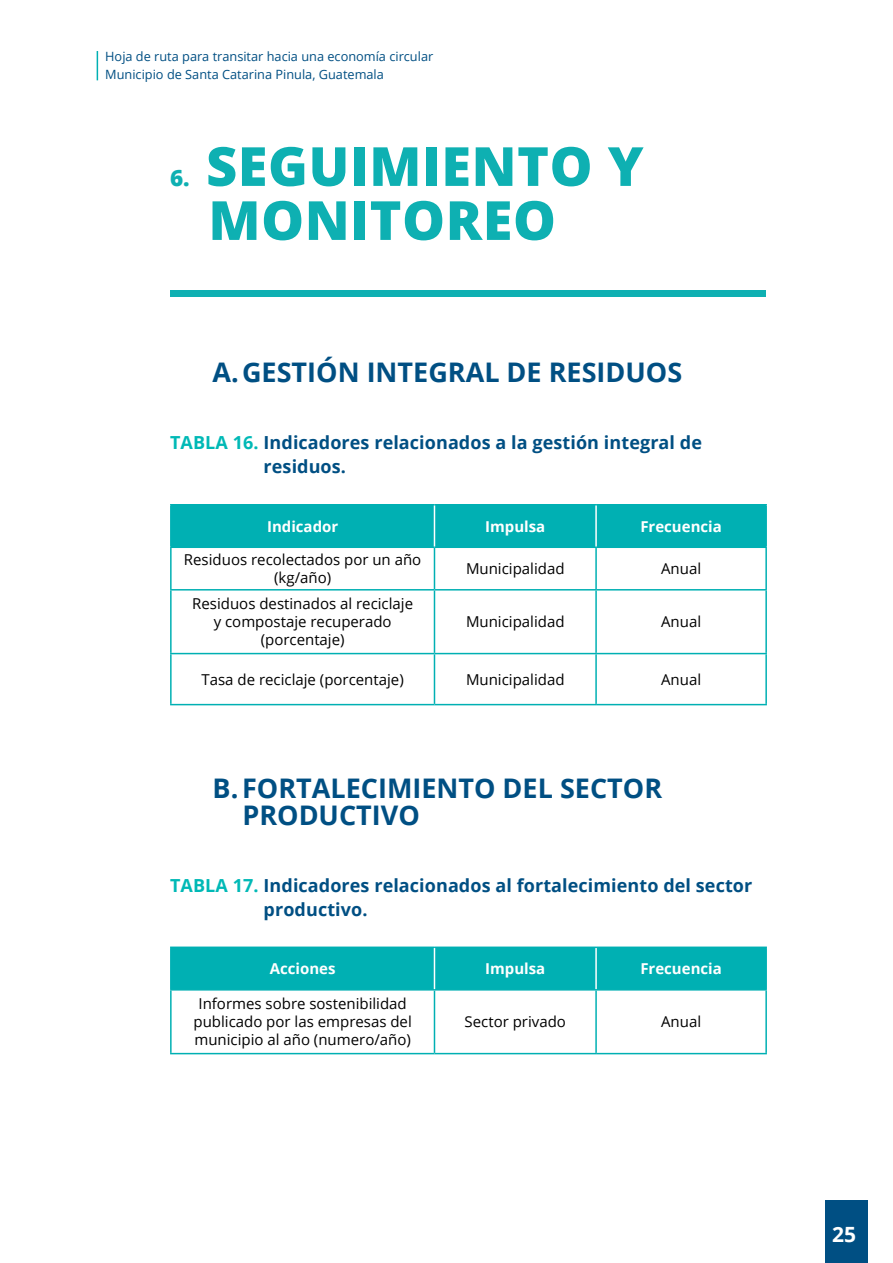
<style>
.page{position:relative;width:893px;height:1263px;background:#fff}
.page>*{position:absolute;margin:0;border:0;box-sizing:border-box;transform-origin:0 0}
.t1{font:800 54px/54px "Open Sans";letter-spacing:.01em;color:#0eb0b2}
.t2{font:700 27px/27px "Open Sans";color:#004f83}
.t3{font:800 22.5px "Open Sans";color:#0eb0b2}
.t4{font:700 21px "Open Sans";color:#fff}
.t5{font:700 18px/24.2px "Open Sans";letter-spacing:.005em;color:#004f83}
.t6{font:15px/18px "Open Sans";color:#000;text-align:center}
.t7{font:700 15px "Open Sans";color:#fff}
.t8{font:12.75px/18px "Open Sans";color:#004f83}
.s1{color:#00b9b6}
</style>
<div class="page">
<svg style="left:97px;top:51px;width:1px;height:29px"></svg>
<div style="left:826px;top:1201px;width:42px;height:62px;background:#004f83"></div>
<div style="left:170px;top:291px;width:595px;height:6px;background:#0eb0b2"></div>
<div style="left:172px;top:505px;width:593px;height:41px;background:#00b0b3"></div>
<hr style="left:170px;top:504px;width:264px;height:1px;background:#00b0b3">
<hr style="left:170px;top:505px;width:2px;height:41px;background:#00b0b3">
<hr style="left:434px;top:504px;width:162px;height:1px;background:#00b0b3">
<hr style="left:596px;top:504px;width:171px;height:1px;background:#00b0b3">
<hr style="left:765px;top:505px;width:2px;height:41px;background:#00b0b3">
<hr style="left:170px;top:546px;width:264px;height:2px;background:#00b0b3">
<hr style="left:170px;top:548px;width:2px;height:41px;background:#00b0b3">
<hr style="left:434px;top:546px;width:162px;height:2px;background:#00b0b3">
<hr style="left:434px;top:548px;width:1px;height:41px;background:#00b0b3">
<hr style="left:596px;top:546px;width:171px;height:2px;background:#00b0b3">
<hr style="left:595px;top:548px;width:2px;height:41px;background:#00b0b3">
<hr style="left:765px;top:548px;width:2px;height:41px;background:#00b0b3">
<hr style="left:170px;top:589px;width:264px;height:1px;background:#00b0b3">
<hr style="left:170px;top:590px;width:2px;height:63px;background:#00b0b3">
<hr style="left:434px;top:589px;width:162px;height:1px;background:#00b0b3">
<hr style="left:434px;top:590px;width:1px;height:63px;background:#00b0b3">
<hr style="left:596px;top:589px;width:171px;height:1px;background:#00b0b3">
<hr style="left:595px;top:590px;width:2px;height:63px;background:#00b0b3">
<hr style="left:765px;top:590px;width:2px;height:63px;background:#00b0b3">
<hr style="left:170px;top:653px;width:264px;height:1px;background:#00b0b3">
<hr style="left:170px;top:654px;width:2px;height:50px;background:#00b0b3">
<hr style="left:434px;top:653px;width:162px;height:1px;background:#00b0b3">
<hr style="left:434px;top:654px;width:1px;height:50px;background:#00b0b3">
<hr style="left:596px;top:653px;width:171px;height:1px;background:#00b0b3">
<hr style="left:595px;top:654px;width:2px;height:50px;background:#00b0b3">
<hr style="left:765px;top:654px;width:2px;height:50px;background:#00b0b3">
<hr style="left:170px;top:704px;width:264px;height:1px;background:#00b0b3">
<hr style="left:434px;top:704px;width:162px;height:1px;background:#00b0b3">
<hr style="left:596px;top:704px;width:171px;height:1px;background:#00b0b3">
<hr style="left:434px;top:505px;width:1px;height:41px;background:#fff">
<hr style="left:595px;top:505px;width:2px;height:41px;background:#fff">
<div style="left:172px;top:948px;width:593px;height:41px;background:#00b0b3"></div>
<hr style="left:170px;top:946px;width:264px;height:2px;background:#00b0b3">
<hr style="left:170px;top:948px;width:2px;height:41px;background:#00b0b3">
<hr style="left:434px;top:946px;width:162px;height:2px;background:#00b0b3">
<hr style="left:596px;top:946px;width:171px;height:2px;background:#00b0b3">
<hr style="left:765px;top:948px;width:2px;height:41px;background:#00b0b3">
<hr style="left:170px;top:989px;width:264px;height:1px;background:#00b0b3">
<hr style="left:170px;top:990px;width:2px;height:63px;background:#00b0b3">
<hr style="left:434px;top:989px;width:162px;height:1px;background:#00b0b3">
<hr style="left:434px;top:990px;width:1px;height:63px;background:#00b0b3">
<hr style="left:596px;top:989px;width:171px;height:1px;background:#00b0b3">
<hr style="left:595px;top:990px;width:2px;height:63px;background:#00b0b3">
<hr style="left:765px;top:990px;width:2px;height:63px;background:#00b0b3">
<hr style="left:170px;top:1053px;width:264px;height:1px;background:#00b0b3">
<hr style="left:434px;top:1053px;width:162px;height:1px;background:#00b0b3">
<hr style="left:596px;top:1053px;width:171px;height:1px;background:#00b0b3">
<hr style="left:434px;top:948px;width:1px;height:41px;background:#fff">
<hr style="left:595px;top:948px;width:2px;height:41px;background:#fff">
<p class="t8" style="left:105px;top:47px;width:330px">Hoja de ruta para transitar hacia una economía circular<br>Municipio de Santa Catarina Pinula, Guatemala</p>
<h3 class="t3" style="left:170px;top:161px;width:21px">6.</h3>
<h1 class="t1" style="left:206px;top:136px;width:439px">SEGUIMIENTO Y<br>MONITOREO</h1>
<h2 class="t2" style="left:213px;top:358px;width:471px">A.GESTIÓN INTEGRAL DE RESIDUOS</h2>
<p class="t5" style="left:264px;top:430px;width:440px;text-indent:-94px"><span class="s1">TABLA 16.</span> Indicadores relacionados a la gestión integral de residuos.</p>
<p class="t7" style="left:267px;top:516px;width:73px">Indicador</p>
<p class="t7" style="left:485px;top:516px;width:62px">Impulsa</p>
<p class="t7" style="left:640px;top:516px;width:83px">Frecuencia</p>
<p class="t6" style="left:184px;top:550px;width:239px">Residuos recolectados por un año (kg/año)</p>
<p class="t6" style="left:466px;top:559px;width:100px">Municipalidad</p>
<p class="t6" style="left:661px;top:559px;width:42px">Anual</p>
<p class="t6" style="left:192px;top:595px;width:222px">Residuos destinados al reciclaje y compostaje recuperado (porcentaje)</p>
<p class="t6" style="left:466px;top:613px;width:100px">Municipalidad</p>
<p class="t6" style="left:661px;top:613px;width:42px">Anual</p>
<p class="t6" style="left:202px;top:670px;width:204px">Tasa de reciclaje (porcentaje)</p>
<p class="t6" style="left:466px;top:670px;width:100px">Municipalidad</p>
<p class="t6" style="left:661px;top:670px;width:42px">Anual</p>
<h2 class="t2" style="left:242px;top:774px;width:421px;text-indent:-30px">B.FORTALECIMIENTO DEL SECTOR<br>PRODUCTIVO</h2>
<p class="t5" style="left:264px;top:873px;width:490px;text-indent:-94px"><span class="s1">TABLA 17.</span> Indicadores relacionados al fortalecimiento del sector productivo.</p>
<p class="t7" style="left:270px;top:958px;width:67px">Acciones</p>
<p class="t7" style="left:485px;top:958px;width:62px">Impulsa</p>
<p class="t7" style="left:640px;top:958px;width:83px">Frecuencia</p>
<p class="t6" style="left:193px;top:995px;width:220px">Informes sobre sostenibilidad publicado por las empresas del municipio al año (numero/año)</p>
<p class="t6" style="left:465px;top:1013px;width:103px">Sector privado</p>
<p class="t6" style="left:661px;top:1013px;width:42px">Anual</p>
<h3 class="t4" style="left:832px;top:1220px;width:25px">25</h3>
</div>
